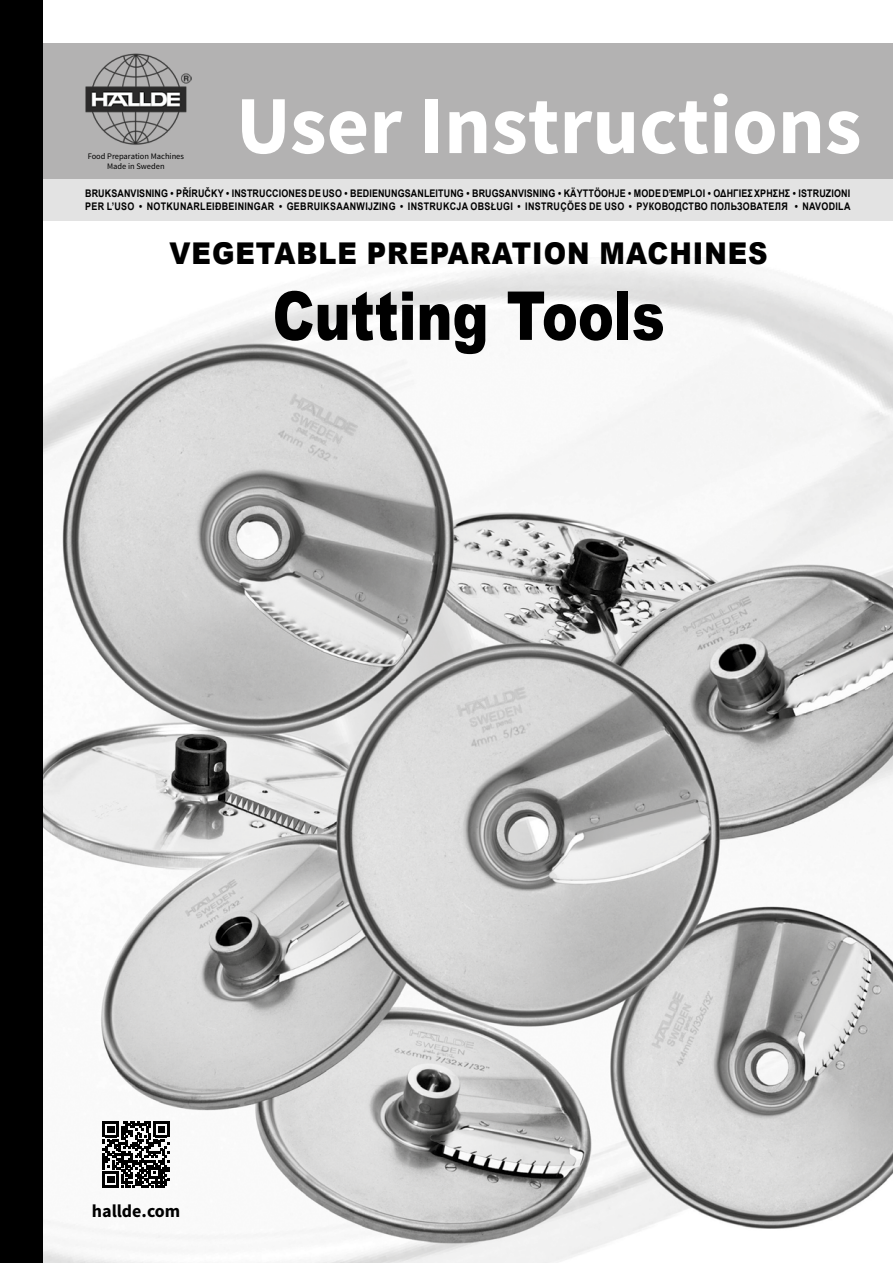
<style>
.page{position:relative;width:893px;height:1263px;background:#fff}
.page>*{position:absolute;margin:0;border:0;box-sizing:border-box;transform-origin:0 0}
.t1{font:700 82.5px "Source Sans Pro";color:#fff}
.t2{font:900 67.5px "Arial";color:#000;scale:.8 1}
.t3{font:900 30px "Arial";letter-spacing:.035em;color:#000;scale:.9 1}
.t4{font:700 18px "Source Sans Pro";color:#000}
.t5{font:700 10.5px/13.5px "Arial";letter-spacing:.015em;color:#000;scale:.85 1}
.t6{font:8.4px/10.1px "Source Sans Pro";color:#000;text-align:center}
</style>
<div class="page">
<img style="left:43px;top:265px;width:850px;height:998px">
<div style="left:38px;top:179px;width:855px;height:42px;background:#e3e3e3"></div>
<div style="left:38px;top:43px;width:855px;height:136px;background:#b3b2b2"></div>
<div style="left:0;top:0;width:43px;height:1263px;background:#000"></div>
<img style="left:85px;top:53px;width:106px;height:92px">
<svg style="left:103px;top:1121px;width:66px;height:67px"></svg>
<h1 class="t1" style="left:236px;top:73px;width:627px">User Instructions</h1>
<p class="t5" style="left:85px;top:187px;width:902px">BRUKSANVISNING • PŘÍRUČKY • INSTRUCCIONES DE USO • BEDIENUNGSANLEITUNG • BRUGSANVISNING • KÄYTTÖOHJE • MODE D’ EMPLOI • ΟΔΗΓΙΕΣ ΧΡΗΣΗΣ • ISTRUZIONI<br>PER L’USO • NOTKUNARLEIÐBEININGAR • GEBRUIKSAANWIJZING • INSTRUKCJA OBSŁUGI • INSTRUÇÕES DE USO • РУКОВОДСТВО ПОЛЬЗОВАТЕЛЯ • NAVODILA</p>
<p class="t6" style="left:88px;top:152px;width:98px">Food Preparation Machines<br>Made in Sweden</p>
<h3 class="t3" style="left:170px;top:231px;width:666px">VEGETABLE PREPARATION MACHINES</h3>
<h2 class="t2" style="left:273px;top:267px;width:492px">Cutting Tools</h2>
<h3 class="t4" style="left:92px;top:1199px;width:90px">hallde.com</h3>
</div>
